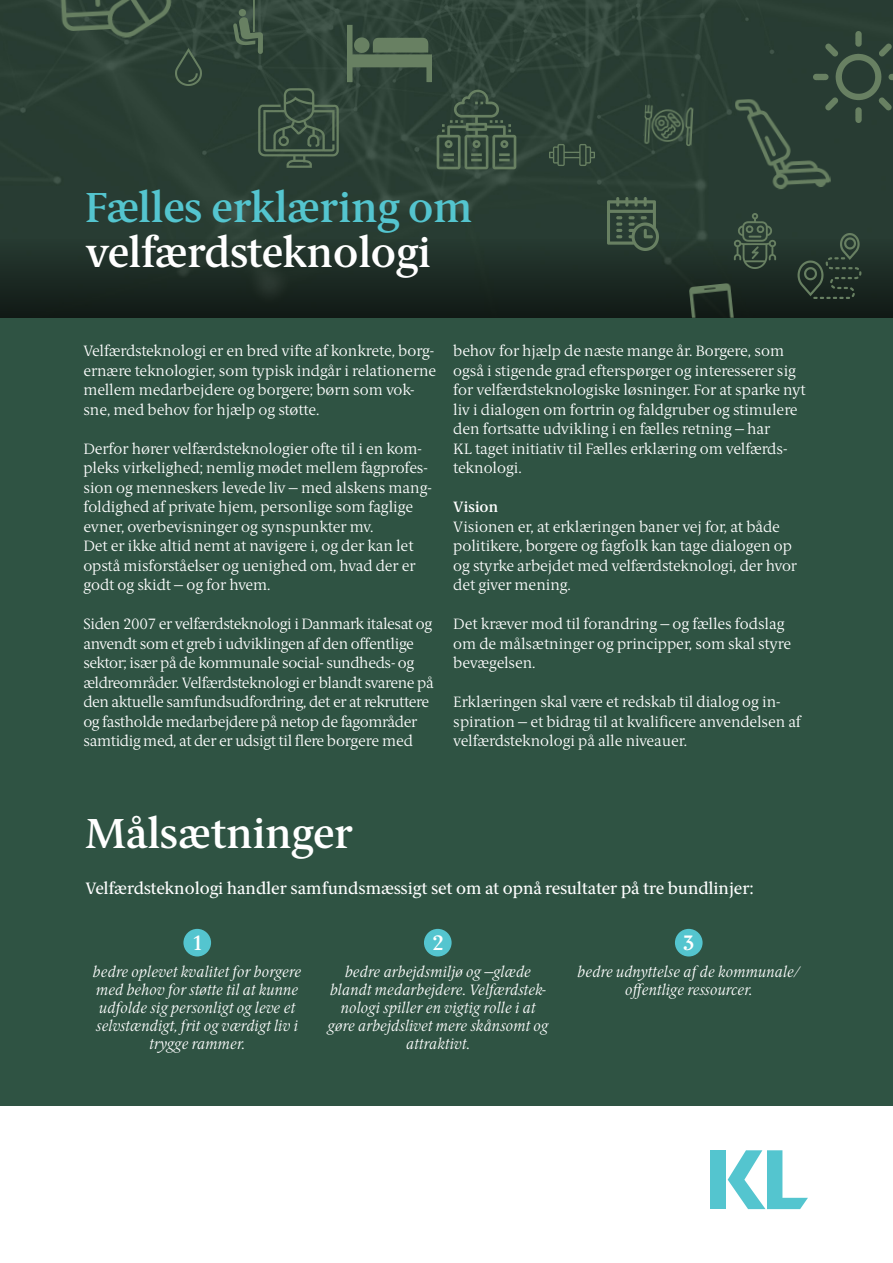
<style>
.page{position:relative;width:893px;height:1263px;background:#fff}
.page>*{position:absolute;margin:0;border:0;box-sizing:border-box;transform-origin:0 0}
.t1{font:600 42px "ID Serif";color:#fff}
.t2{font:600 42px "ID Serif";color:#54c5cf}
.t3{font:600 21px "ID Serif";color:#fff}
.t4{font:16.5px "ID Serif";color:#fff}
.t5{font:300 15px/19.5px "ID Serif";color:#fff}
.t6{font:300 15px/19.5px "ID Serif";letter-spacing:-.02em;color:#fff}
.t7{font:italic 300 15px/18px "ID Serif";color:#fff;text-align:center}
.t8{font:600 15px "ID Serif";color:#fff}
</style>
<div class="page">
<div style="left:0;top:0;width:893px;height:1106px;background:#2f5343"></div>
<div style="left:711px;top:1150px;width:15px;height:59px;background:#54c5cf"></div>
<svg style="left:728px;top:1150px;width:80px;height:59px"></svg>
<img style="left:0;top:0;width:893px;height:239px">
<div style="left:0;top:239px;width:893px;height:79px;background:linear-gradient(to bottom,#273b32,#111915)"></div>
<img style="left:176px;top:48px;width:25px;height:38px">
<img style="left:435px;top:88px;width:84px;height:83px">
<img style="left:797px;top:234px;width:64px;height:64px">
<img style="left:813px;top:32px;width:80px;height:90px">
<img style="left:735px;top:95px;width:96px;height:96px">
<img style="left:347px;top:12px;width:84px;height:84px">
<img style="left:643px;top:101px;width:51px;height:51px">
<img style="left:550px;top:133px;width:45px;height:44px">
<img style="left:58px;top:0;width:119px;height:41px">
<img style="left:727px;top:213px;width:55px;height:56px">
<img style="left:678px;top:281px;width:71px;height:37px">
<img style="left:607px;top:197px;width:52px;height:53px">
<img style="left:233px;top:1px;width:30px;height:53px">
<img style="left:259px;top:88px;width:79px;height:80px">
<div style="left:183px;top:929px;width:28px;height:27px;background:#54c5cf;border-radius:50%"></div>
<div style="left:424px;top:929px;width:28px;height:27px;background:#54c5cf;border-radius:50%"></div>
<div style="left:675px;top:929px;width:28px;height:27px;background:#54c5cf;border-radius:50%"></div>
<p class="t2" style="left:85px;top:182px;width:389px">Fælles erklæring om</p>
<p class="t1" style="left:85px;top:227px;width:347px">velfærdsteknologi</p>
<p class="t5" style="left:83px;top:341px;width:354px">Velfærdsteknologi er en bred vifte af konkrete, borg&shy;ernære teknologier, som typisk indgår i relationerne mellem medarbejdere og borgere; børn som vok&shy;sne, med behov for hjælp og støtte.</p>
<p class="t5" style="left:83px;top:439px;width:350px">Derfor hører velfærdsteknologier ofte til i en kom&shy;pleks virkelighed; nemlig mødet mellem fagprofes&shy;sion og menneskers levede liv – med alskens mang&shy;foldighed af private hjem, personlige som faglige evner, overbevisninger og synspunkter mv.</p>
<p class="t5" style="left:83px;top:536px;width:334px">Det er ikke altid nemt at navigere i, og der kan let opstå misforståelser og uenighed om, hvad der er godt og skidt – og for hvem.</p>
<p class="t6" style="left:83px;top:614px;width:352px">Siden 2007 er velfærdsteknologi i Danmark italesat og anvendt som et greb i udviklingen af den offentlige sektor; især på de kommunale social- sundheds- og ældreområder. Velfærdsteknologi er blandt svarene på den aktuelle samfundsudfordring, det er at rekruttere og fastholde medarbejdere på netop de fagområder samtidig med, at der er udsigt til flere borgere med</p>
<p class="t5" style="left:453px;top:341px;width:354px">behov for hjælp de næste mange år. Borgere, som også i stigende grad efterspørger og interesserer sig for velfærdsteknologiske løsninger. For at sparke nyt liv i dialogen om fortrin og faldgruber og stimulere den fortsatte udvikling i en fælles retning – har<br>KL taget initiativ til Fælles erklæring om velfærds&shy;teknologi.</p>
<p class="t8" style="left:453px;top:498px;width:46px">Vision</p>
<p class="t5" style="left:453px;top:517px;width:345px">Visionen er, at erklæringen baner vej for, at både politikere, borgere og fagfolk kan tage dialogen op og styrke arbejdet med velfærdsteknologi, der hvor det giver mening.</p>
<p class="t5" style="left:453px;top:614px;width:339px">Det kræver mod til forandring – og fælles fodslag om de målsætninger og principper, som skal styre bevægelsen.</p>
<p class="t5" style="left:453px;top:692px;width:349px">Erklæringen skal være et redskab til dialog og in&shy;spiration – et bidrag til at kvalificere anvendelsen af velfærdsteknologi på alle niveauer.</p>
<p class="t1" style="left:85px;top:808px;width:270px">Målsætninger</p>
<p class="t4" style="left:85px;top:878px;width:669px">Velfærdsteknologi handler samfundsmæssigt set om at opnå resultater på tre bundlinjer:</p>
<p class="t3" style="left:191px;top:929px;width:13px">1</p>
<p class="t7" style="left:93px;top:962px;width:210px">bedre oplevet kvalitet for borgere med behov for støtte til at kunne udfolde sig personligt og leve et selvstændigt, frit og værdigt liv i trygge rammer.</p>
<p class="t3" style="left:432px;top:929px;width:13px">2</p>
<p class="t7" style="left:328px;top:962px;width:222px">bedre arbejdsmiljø og –glæde blandt medarbejdere. Velfærdstek&shy;nologi spiller en vigtig rolle i at gøre arbejdslivet mere skånsomt og attraktivt.</p>
<p class="t3" style="left:683px;top:929px;width:13px">3</p>
<p class="t7" style="left:578px;top:962px;width:224px">bedre udnyttelse af de kommunale/ offentlige ressourcer.</p>
</div>
